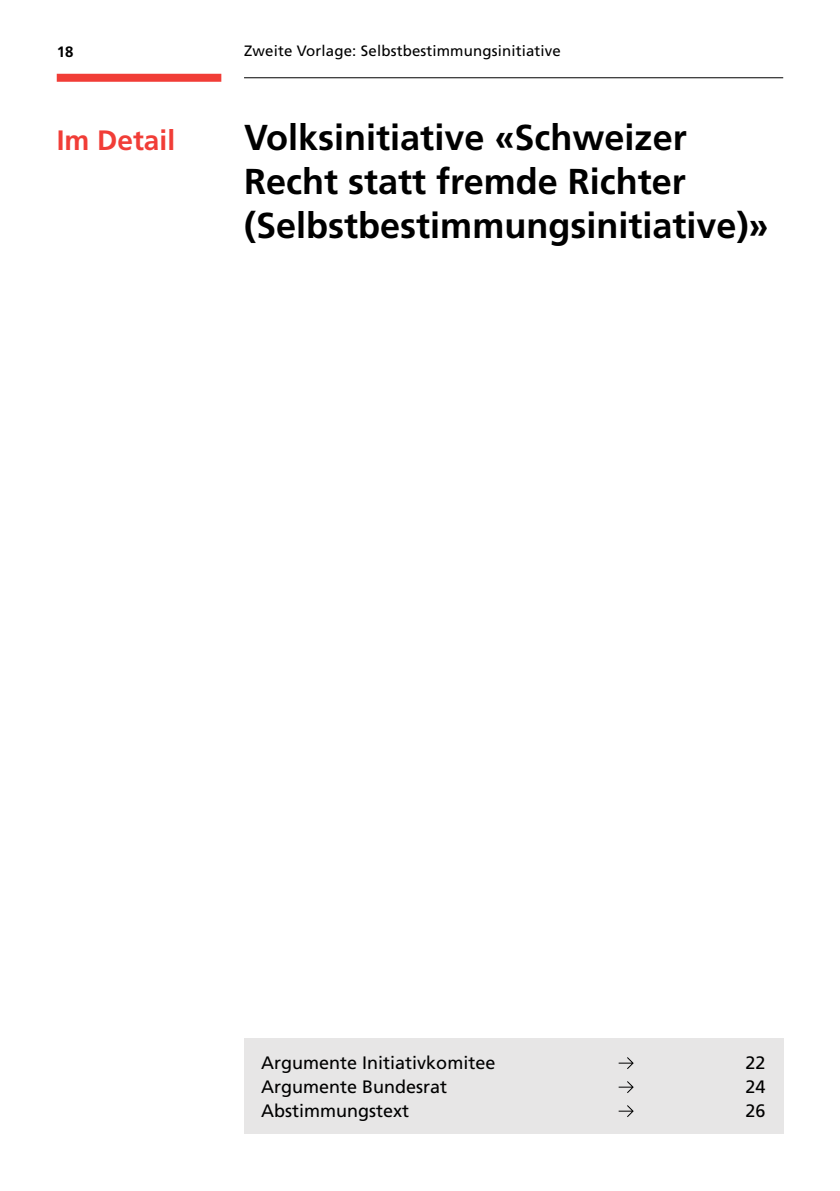
<style>
.page{position:relative;width:840px;height:1191px;background:#fff}
.page>*{position:absolute;margin:0;border:0;box-sizing:border-box;transform-origin:0 0}
.t1{font:700 36px/44px "Frutiger LT Std";color:#000}
.t2{font:700 28px "Frutiger LT Std";color:#f13d37}
.t3{font:18px "Frutiger LT Std";color:#000}
.t4{font:15px "Frutiger LT Std";letter-spacing:.01em;color:#000}
.t5{font:700 15px "Frutiger LT Std";color:#000}
</style>
<div class="page">
<hr style="left:244px;top:77px;width:538px;height:1px;background:#000">
<div style="left:57px;top:74px;width:164px;height:8px;background:#f13d37"></div>
<div style="left:244px;top:1038px;width:538px;height:96px;background:#e7e6e6"></div>
<svg style="left:618px;top:1057px;width:15px;height:12px"></svg>
<svg style="left:618px;top:1081px;width:15px;height:12px"></svg>
<svg style="left:618px;top:1105px;width:15px;height:12px"></svg>
<p class="t5" style="left:57px;top:43px;width:18px">18</p>
<h1 class="t4" style="left:244px;top:42px;width:318px">Zweite Vorlage: Selbstbestimmungsinitiative</h1>
<h2 class="t2" style="left:57px;top:124px;width:120px">Im Detail</h2>
<h1 class="t1" style="left:244px;top:116px;width:526px">Volksinitiative «Schweizer<br>Recht statt fremde Richter (Selbstbestimmungsinitiative)»</h1>
<p class="t3" style="left:261px;top:1052px;width:236px">Argumente Initiativkomitee</p>
<p class="t3" style="left:745px;top:1052px;width:22px">22</p>
<p class="t3" style="left:261px;top:1076px;width:188px">Argumente Bundesrat</p>
<p class="t3" style="left:745px;top:1076px;width:22px">24</p>
<p class="t3" style="left:261px;top:1100px;width:150px">Abstimmungstext</p>
<p class="t3" style="left:745px;top:1100px;width:22px">26</p>
</div>
